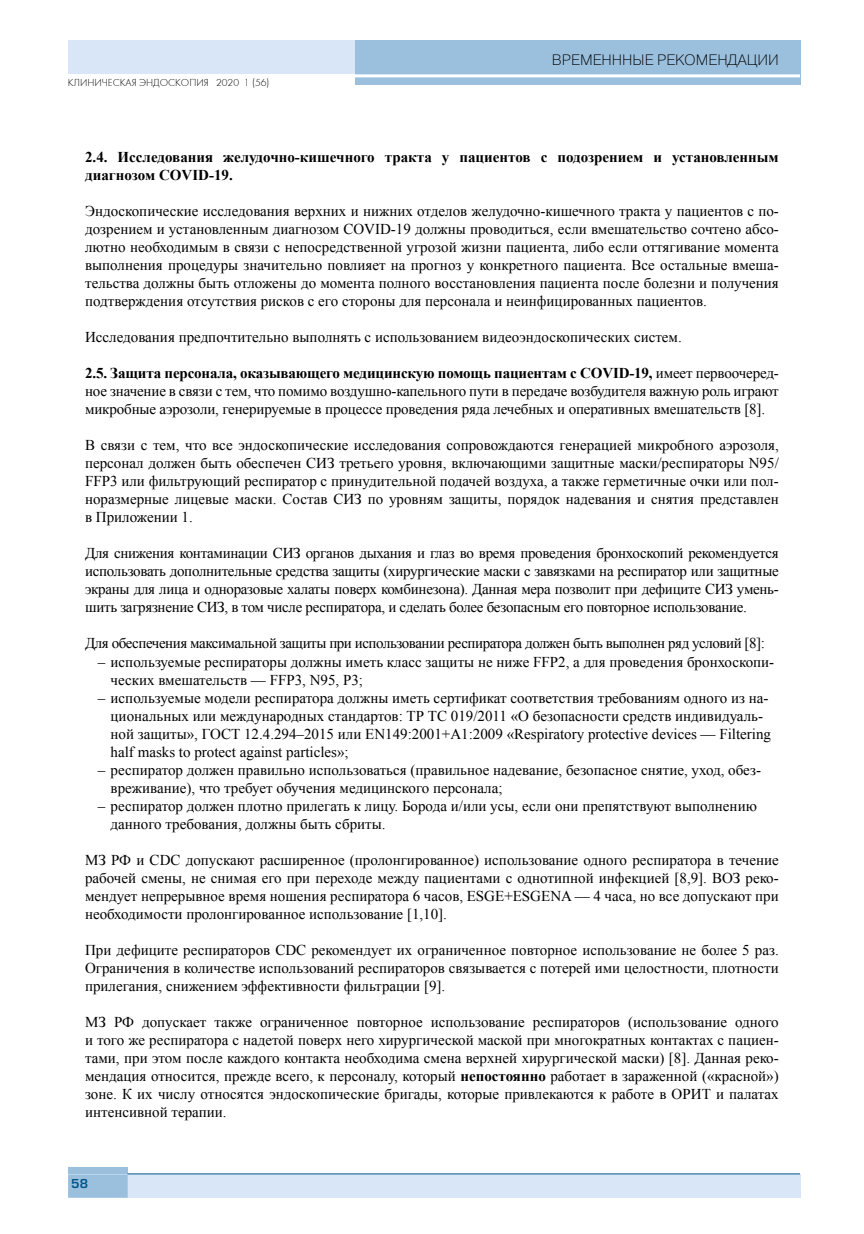
<style>
.page{position:relative;width:864px;height:1234px;background:#fff}
.page>*{position:absolute;margin:0;border:0;box-sizing:border-box;transform-origin:0 0}
.t1{font:15px/18px "Times New Roman";color:#000;text-align:justify}
.t2{font:700 15px/18px "Times New Roman";color:#000}
.t3{font:15px "Times New Roman";letter-spacing:-.03em;color:#000}
.t4{font:15px "Pragmatica Light C";color:#000}
.t5{font:12px "Europe Demi C";color:#005488}
.t6{font:10.5px "Futura Light C";color:#000}
.s1{font-weight:700}
</style>
<div class="page">
<div style="left:68px;top:40px;width:732px;height:34px;background:#d8e6f7"></div>
<div style="left:355px;top:40px;width:444px;height:45px;background:#9bc0dd"></div>
<hr style="left:323px;top:74px;width:476px;height:3px;background:#fff">
<div style="left:69px;top:1174px;width:730px;height:23px;background:#d8e6f7"></div>
<div style="left:68px;top:1174px;width:60px;height:23px;background:#9bc0dd;border:2px solid #9bc0dd"></div>
<div style="left:68px;top:1166px;width:60px;height:7px;background:#9bc0dd"></div>
<hr style="left:127px;top:1173px;width:672px;height:1px;background:#005488">
<p class="t6" style="left:68px;top:77px;width:203px">КЛИНИЧЕСКАЯ ЭНДОСКОПИЯ 2020 1 (56)</p>
<p class="t4" style="left:551px;top:52px;width:228px">ВРЕМЕНННЫЕ РЕКОМЕНДАЦИИ</p>
<p class="t2" style="left:85px;top:148px;width:695px">2.4. Исследования желудочно-кишечного тракта у пациентов с подозрением и установленным диагнозом COVID‑19.</p>
<p class="t1" style="left:85px;top:202px;width:695px">Эндоскопические исследования верхних и нижних отделов желудочно-кишечного тракта у пациентов с по&shy;дозрением и установленным диагнозом COVID‑19 должны проводиться, если вмешательство сочтено абсо&shy;лютно необходимым в связи с непосредственной угрозой жизни пациента, либо если оттягивание момента выполнения процедуры значительно повлияет на прогноз у конкретного пациента. Все остальные вмеша&shy;тельства должны быть отложены до момента полного восстановления пациента после болезни и получения подтверждения отсутствия рисков с его стороны для персонала и неинфицированных пациентов.</p>
<p class="t1" style="left:85px;top:328px;width:598px">Исследования предпочтительно выполнять с использованием видеоэндоскопических систем.</p>
<p class="t1" style="left:85px;top:364px;width:695px"><span class="s1">2.5. Защита персонала, оказывающего медицинскую помощь пациентам с COVID‑19,</span> имеет первоочеред&shy;ное значение в связи с тем, что помимо воздушно-капельного пути в передаче возбудителя важную роль играют микробные аэрозоли, генерируемые в процессе проведения ряда лечебных и оперативных вмешательств [8].</p>
<p class="t1" style="left:85px;top:436px;width:695px">В связи с тем, что все эндоскопические исследования сопровождаются генерацией микробного аэрозоля, персонал должен быть обеспечен СИЗ третьего уровня, включающими защитные маски/респираторы N95/ FFP3 или фильтрующий респиратор с принудительной подачей воздуха, а также герметичные очки или пол&shy;норазмерные лицевые маски. Состав СИЗ по уровням защиты, порядок надевания и снятия представлен в Приложении 1.</p>
<p class="t1" style="left:85px;top:544px;width:695px">Для снижения контаминации СИЗ органов дыхания и глаз во время проведения бронхоскопий рекомендуется использовать дополнительные средства защиты (хирургические маски с завязками на респиратор или защитные экраны для лица и одноразовые халаты поверх комбинезона). Данная мера позволит при дефиците СИЗ умень&shy;шить загрязнение СИЗ, в том числе респиратора, и сделать более безопасным его повторное использование.</p>
<p class="t3" style="left:85px;top:633px;width:681px">Для обеспечения максимальной защиты при использовании респиратора должен быть выполнен ряд условий [8]:</p>
<p class="t1" style="left:111px;top:652px;width:665px;text-indent:-13px">– используемые респираторы должны иметь класс защиты не ниже FFP2, а для проведения бронхоскопи&shy;ческих вмешательств — FFP3, N95, P3;</p>
<p class="t1" style="left:110px;top:688px;width:661px;text-align:left;text-indent:-13px">– используемые модели респиратора должны иметь сертификат соответствия требованиям одного из на&shy;циональных или международных стандартов: ТР ТС 019/2011 «О безопасности средств индивидуаль&shy;ной защиты», ГОСТ 12.4.294–2015 или EN149:2001+А1:2009 «Respiratory protective devices — Filtering half masks to protect against particles»;</p>
<p class="t1" style="left:110px;top:760px;width:651px;text-indent:-13px">– респиратор должен правильно использоваться (правильное надевание, безопасное снятие, уход, обез&shy;вреживание), что требует обучения медицинского персонала;</p>
<p class="t1" style="left:110px;top:796px;width:647px;text-indent:-13px">– респиратор должен плотно прилегать к лицу. Борода и/или усы, если они препятствуют выполнению данного требования, должны быть сбриты.</p>
<p class="t1" style="left:85px;top:850px;width:695px">МЗ РФ и CDC допускают расширенное (пролонгированное) использование одного респиратора в течение рабочей смены, не снимая его при переходе между пациентами с однотипной инфекцией [8,9]. ВОЗ реко&shy;мендует непрерывное время ношения респиратора 6 часов, ESGE+ESGENA — 4 часа, но все допускают при необходимости пролонгированное использование [1,10].</p>
<p class="t1" style="left:85px;top:940px;width:695px">При дефиците респираторов CDC рекомендует их ограниченное повторное использование не более 5 раз.<br>Ограничения в количестве использований респираторов связывается с потерей ими целостности, плотности прилегания, снижением эффективности фильтрации [9].</p>
<p class="t1" style="left:85px;top:1012px;width:695px">МЗ РФ допускает также ограниченное повторное использование респираторов (использование одного и того же респиратора с надетой поверх него хирургической маской при многократных контактах с пациен&shy;тами, при этом после каждого контакта необходима смена верхней хирургической маски) [8]. Данная реко&shy;мендация относится, прежде всего, к персоналу, который <span class="s1">непостоянно</span> работает в зараженной («красной») зоне. К их числу относятся эндоскопические бригады, которые привлекаются к работе в ОРИТ и палатах интенсивной терапии.</p>
<p class="t5" style="left:71px;top:1176px;width:19px">58</p>
</div>
